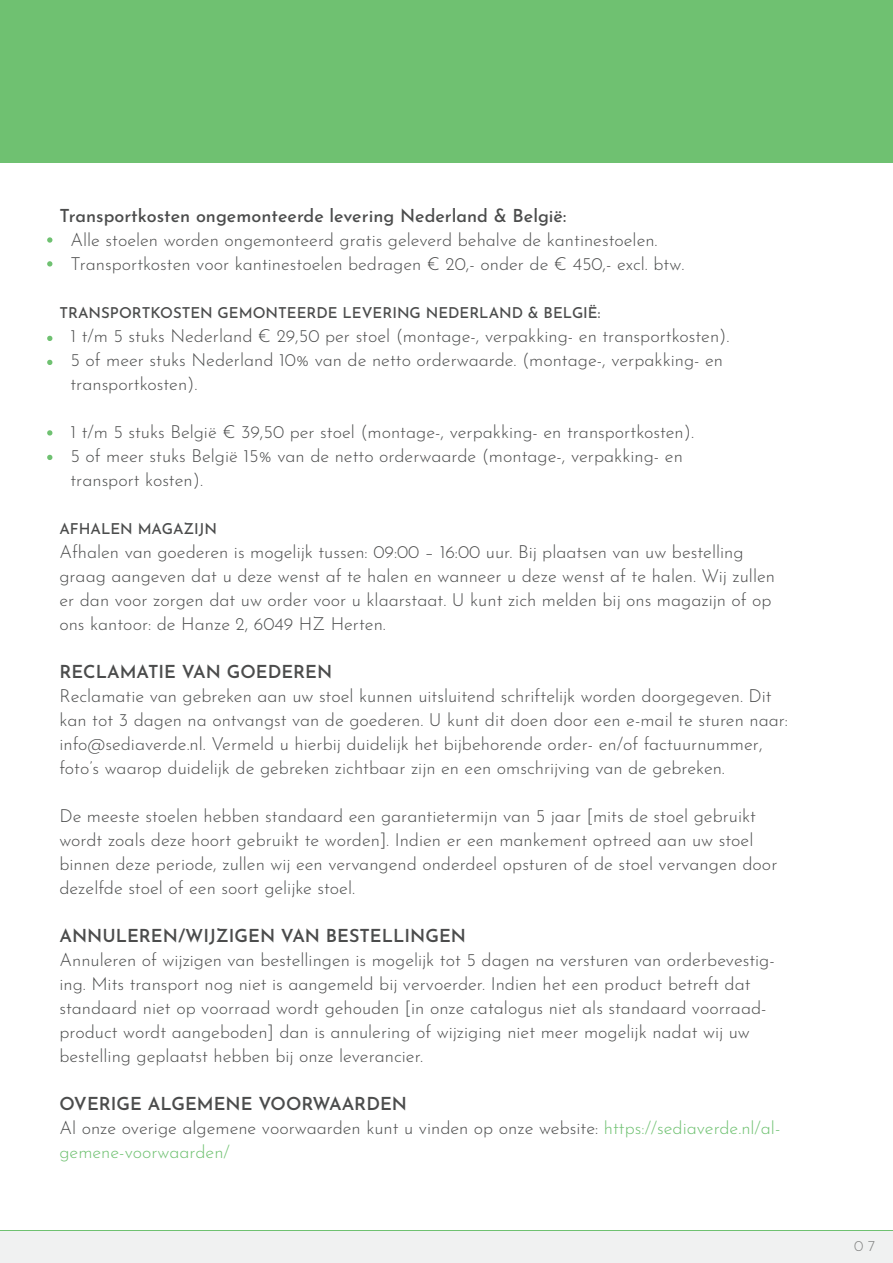
<style>
.page{position:relative;width:893px;height:1263px;background:#fff}
.page>*{position:absolute;margin:0;border:0;box-sizing:border-box;transform-origin:0 0}
.t1{font:300 18px/24px "Josefin Sans";color:#4b4c4c}
.t2{font:600 18px "Josefin Sans";color:#4b4c4c}
.t3{font:500 18px "Josefin Sans";color:#4b4c4c}
.t4{font:500 15px "Josefin Sans";color:#4b4c4c}
.t5{font:300 15px "Josefin Sans";color:#7f807f}
.s1{font-weight:600}
.s2{color:#6fc171}
</style>
<div class="page">
<div style="left:0;top:0;width:893px;height:163px;background:#6fc171"></div>
<svg style="left:47px;top:237px;width:5px;height:6px"></svg>
<svg style="left:47px;top:261px;width:5px;height:6px"></svg>
<svg style="left:47px;top:359px;width:6px;height:6px"></svg>
<div style="left:0;top:1230px;width:893px;height:32px;background:#6fc171"></div>
<div style="left:0;top:1231px;width:893px;height:32px;background:#f0f1f1"></div>
<svg style="left:47px;top:430px;width:6px;height:6px"></svg>
<svg style="left:47px;top:454px;width:6px;height:6px"></svg>
<svg style="left:47px;top:335px;width:6px;height:6px"></svg>
<p class="t3" style="left:59px;top:200px;width:508px">Transportkosten ongemonteerde levering Nederland &amp; België:</p>
<p class="t1" style="left:70px;top:225px;width:615px">Alle stoelen worden ongemonteerd gratis geleverd behalve de kantinestoelen.<br>Transportkosten voor kantinestoelen bedragen € 20,- onder de € 450,- excl. btw.</p>
<p class="t4" style="left:59px;top:300px;width:543px">TRANSPORTKOSTEN GEMONTEERDE LEVERING NEDERLAND &amp; BELGIË:</p>
<p class="t1" style="left:70px;top:321px;width:660px">1 t/m 5 stuks Nederland € 29,50 per stoel (montage-, verpakking- en transportkosten).<br>5 of meer stuks Nederland 10% van de netto orderwaarde. (montage-, verpakking- en transportkosten).</p>
<p class="t1" style="left:70px;top:417px;width:625px">1 t/m 5 stuks België € 39,50 per stoel (montage-, verpakking- en transportkosten).<br>5 of meer stuks België 15% van de netto orderwaarde (montage-, verpakking- en transport kosten).</p>
<p class="t4" style="left:59px;top:516px;width:159px">AFHALEN MAGAZIJN</p>
<p class="t1" style="left:59px;top:537px;width:717px">Afhalen van goederen is mogelijk tussen: 09:00 – 16:00 uur. Bij plaatsen van uw bestelling graag aangeven dat u deze wenst af te halen en wanneer u deze wenst af te halen. Wij zullen er dan voor zorgen dat uw order voor u klaarstaat. U kunt zich melden bij ons magazijn of op ons kantoor: de Hanze 2, 6049 HZ Herten.</p>
<p class="t2" style="left:59px;top:656px;width:274px">RECLAMATIE VAN GOEDEREN</p>
<p class="t1" style="left:59px;top:681px;width:730px">Reclamatie van gebreken aan uw stoel kunnen uitsluitend schriftelijk worden doorgegeven. Dit kan tot 3 dagen na ontvangst van de goederen. U kunt dit doen door een e-mail te sturen naar: info@sediaverde.nl. Vermeld u hierbij duidelijk het bijbehorende order- en/of factuurnummer, foto’s waarop duidelijk de gebreken zichtbaar zijn en een omschrijving van de gebreken.</p>
<p class="t1" style="left:59px;top:801px;width:720px">De meeste stoelen hebben standaard een garantietermijn van 5 jaar [mits de stoel gebruikt wordt zoals deze hoort gebruikt te worden]. Indien er een mankement optreed aan uw stoel binnen deze periode, zullen wij een vervangend onderdeel opsturen of de stoel vervangen door dezelfde stoel of een soort gelijke stoel.</p>
<p class="t2" style="left:59px;top:920px;width:408px">ANNULEREN/WIJZIGEN VAN BESTELLINGEN</p>
<p class="t1" style="left:59px;top:945px;width:717px">Annuleren of wijzigen van bestellingen is mogelijk tot 5 dagen na versturen van orderbevestig&shy;ing. Mits transport nog niet is aangemeld bij vervoerder. Indien het een product betreft dat standaard niet op voorraad wordt gehouden [in onze catalogus niet als standaard voorraad&shy;product wordt aangeboden] dan is annulering of wijziging niet meer mogelijk nadat wij uw bestelling geplaatst hebben bij onze leverancier.</p>
<p class="t1" style="left:59px;top:1089px;width:722px"><span class="s1">OVERIGE ALGEMENE VOORWAARDEN<br></span>Al onze overige algemene voorwaarden kunt u vinden op onze website: <span class="s2">https://sediaverde.nl/al&shy;gemene-voorwaarden/</span></p>
<p class="t5" style="left:854px;top:1234px;width:22px">0 7</p>
</div>
